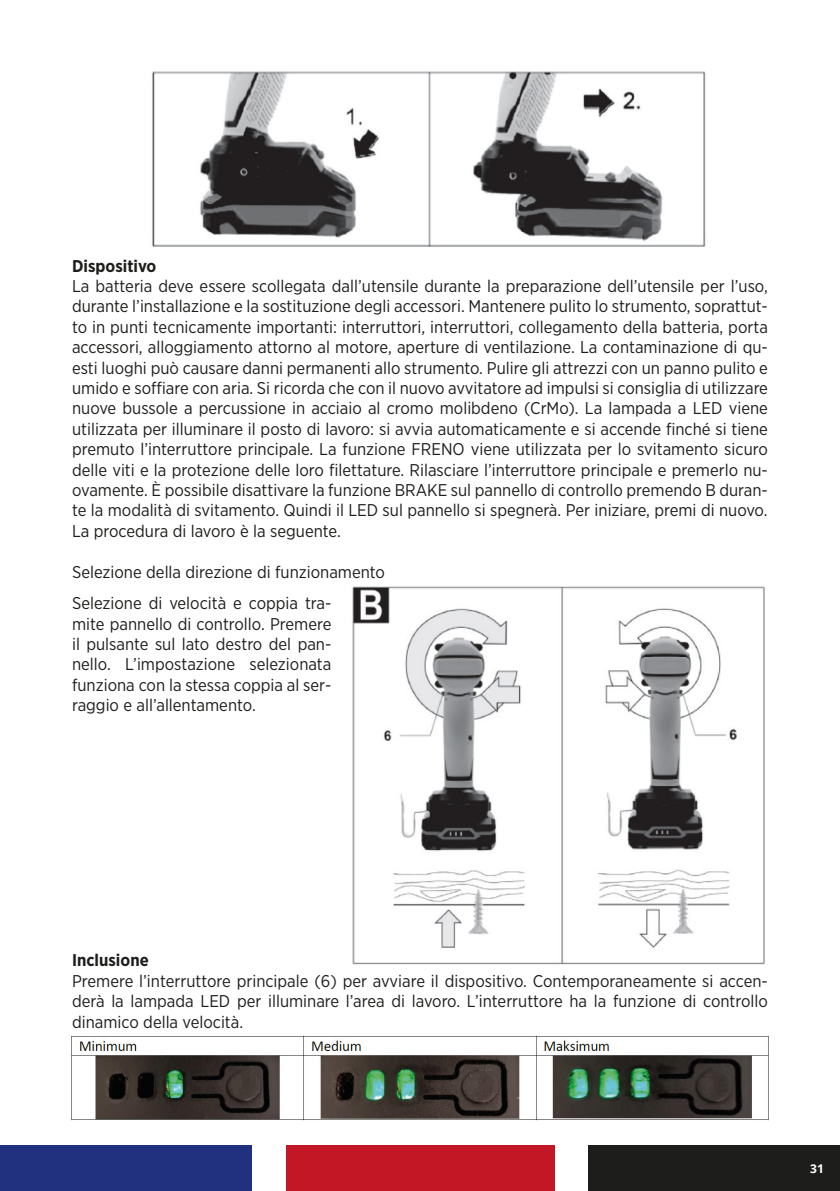
<style>
.page{position:relative;width:840px;height:1191px;background:#fff}
.page>*{position:absolute;margin:0;border:0;box-sizing:border-box;transform-origin:0 0}
.t1{font:17px/20.4px "Gotham Narrow";color:#1d1d1b;text-align:justify}
.t2{font:700 17px "Gotham Narrow";color:#1d1d1b}
.t3{font:700 12px "Open Sans";color:#fff}
</style>
<div class="page">
<div style="left:588px;top:1145px;width:251px;height:46px;background:#1d1d1b"></div>
<div style="left:285px;top:1145px;width:269px;height:46px;background:#c41726"></div>
<div style="left:0;top:1145px;width:251px;height:46px;background:#22317f"></div>
<img style="left:152px;top:71px;width:554px;height:176px">
<img style="left:352px;top:586px;width:413px;height:379px">
<img style="left:71px;top:1035px;width:698px;height:86px">
<p class="t2" style="left:72px;top:255px;width:86px">Dispositivo</p>
<p class="t1" style="left:72px;top:275px;width:697px">La batteria deve essere scollegata dall’utensile durante la preparazione dell’utensile per l’uso, durante l’installazione e la sostituzione degli accessori. Mantenere pulito lo strumento, soprattut&shy;to in punti tecnicamente importanti: interruttori, interruttori, collegamento della batteria, porta accessori, alloggiamento attorno al motore, aperture di ventilazione. La contaminazione di qu&shy;esti luoghi può causare danni permanenti allo strumento. Pulire gli attrezzi con un panno pulito e umido e soffiare con aria. Si ricorda che con il nuovo avvitatore ad impulsi si consiglia di utilizzare nuove bussole a percussione in acciaio al cromo molibdeno (CrMo). La lampada a LED viene utilizzata per illuminare il posto di lavoro: si avvia automaticamente e si accende finché si tiene premuto l’interruttore principale. La funzione FRENO viene utilizzata per lo svitamento sicuro delle viti e la protezione delle loro filettature. Rilasciare l’interruttore principale e premerlo nu&shy;ovamente. È possibile disattivare la funzione BRAKE sul pannello di controllo premendo B duran&shy;te la modalità di svitamento. Quindi il LED sul pannello si spegnerà. Per iniziare, premi di nuovo.</p>
<p class="t1" style="left:72px;top:520px;width:270px">La procedura di lavoro è la seguente.</p>
<p class="t1" style="left:72px;top:561px;width:314px">Selezione della direzione di funzionamento</p>
<p class="t1" style="left:72px;top:592px;width:261px">Selezione di velocità e coppia tra&shy;mite pannello di controllo. Premere il pulsante sul lato destro del pan&shy;nello. L’impostazione selezionata funziona con la stessa coppia al ser&shy;raggio e all’allentamento.</p>
<p class="t2" style="left:72px;top:949px;width:78px">Inclusione</p>
<p class="t1" style="left:72px;top:970px;width:697px">Premere l’interruttore principale (6) per avviare il dispositivo. Contemporaneamente si accen&shy;derà la lampada LED per illuminare l’area di lavoro. L’interruttore ha la funzione di controllo dinamico della velocità.</p>
<p class="t3" style="left:809px;top:1159px;width:15px">31</p>
</div>
